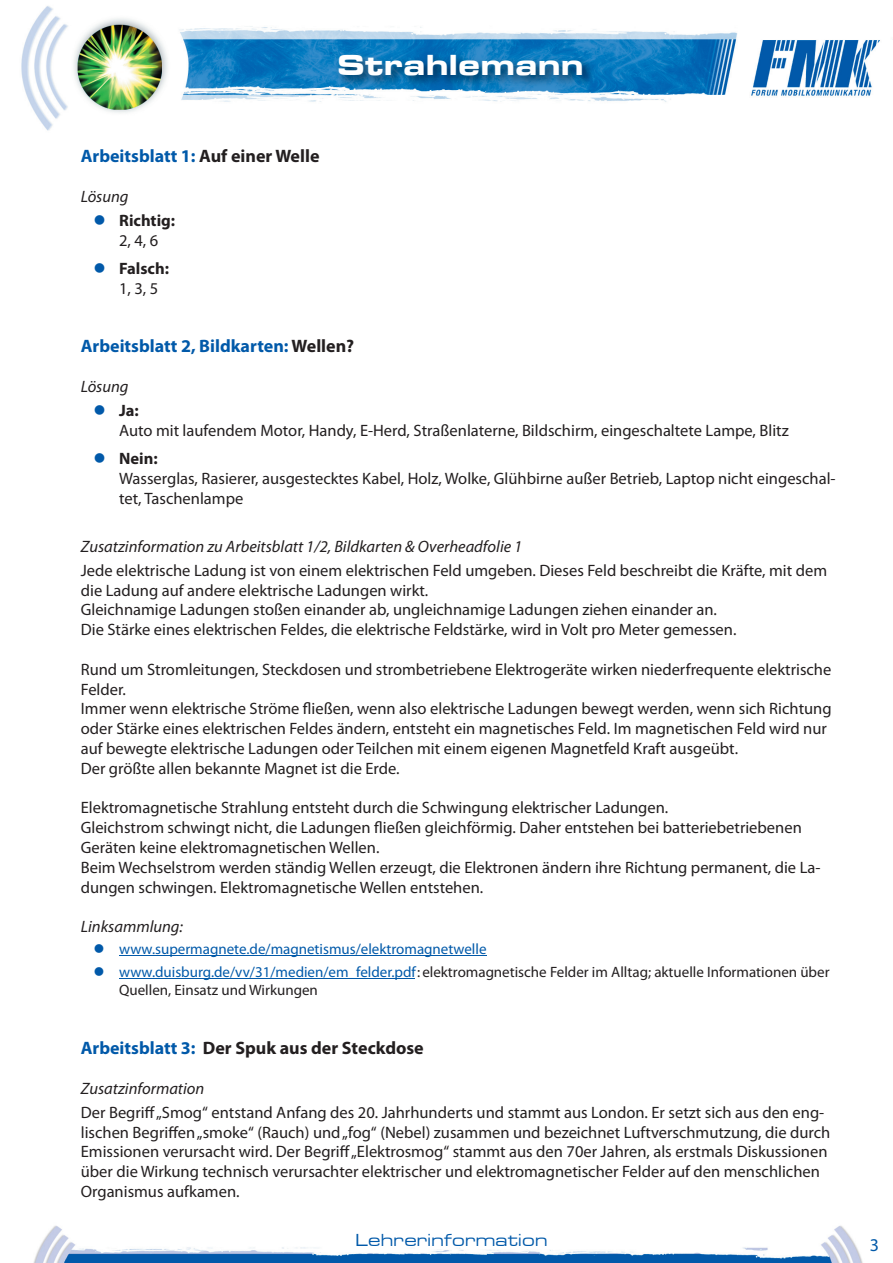
<style>
.page{position:relative;width:893px;height:1263px;background:#fff}
.page>*{position:absolute;margin:0;border:0;box-sizing:border-box;transform-origin:0 0}
.t1{font:30px "Microgramma D Bold Exte";letter-spacing:.05em;color:#fff}
.t2{font:700 18px "Myriad Pro";color:#0159a9}
.t3{font:700 18px "Myriad Pro";color:#231f20}
.t4{font:18px "Microgramma D Medi Exte";letter-spacing:.05em;color:#0159a9}
.t5{font:18px "Myriad Pro";color:#0159a9}
.t6{font:16.5px/19.8px "Myriad Pro";color:#231f20}
.t7{font:italic 16.5px "Myriad Pro";color:#231f20}
.t8{font:700 16.5px "Myriad Pro";color:#231f20}
.t9{font:15px/22.2px "Myriad Pro";color:#0159a9}
.t10{font:15px "Myriad Pro";color:#231f20}
.s1{color:#231f20}
.s2{color:#0159a9}
</style>
<div class="page">
<img style="left:33px;top:1225px;width:830px;height:38px">
<img style="left:21px;top:6px;width:859px;height:125px">
<img style="left:333px;top:50px;width:263px;height:39px">
<hr style="left:119px;top:956px;width:367px;height:1px;background:#0159a9">
<hr style="left:119px;top:978px;width:296px;height:1px;background:#0159a9">
<h1 class="t1" style="left:338px;top:48px;width:246px">Strahlemann</h1>
<p class="t2" style="left:81px;top:149px;width:240px">Arbeitsblatt 1: <span class="s1">Auf einer Welle</span></p>
<p class="t7" style="left:81px;top:190px;width:49px">Lösung</p>
<p class="t8" style="left:119px;top:214px;width:58px">Richtig:</p>
<p class="t6" style="left:119px;top:232px;width:41px">2, 4, 6</p>
<p class="t8" style="left:119px;top:262px;width:51px">Falsch:</p>
<p class="t6" style="left:119px;top:280px;width:41px">1, 3, 5</p>
<p class="t2" style="left:81px;top:339px;width:275px">Arbeitsblatt 2, Bildkarten: <span class="s1">Wellen?</span></p>
<p class="t7" style="left:81px;top:380px;width:49px">Lösung</p>
<p class="t8" style="left:119px;top:404px;width:21px">Ja:</p>
<p class="t6" style="left:119px;top:422px;width:671px">Auto mit laufendem Motor, Handy, E-Herd, Straßenlaterne, Bildschirm, eingeschaltete Lampe, Blitz</p>
<p class="t8" style="left:119px;top:452px;width:40px">Nein:</p>
<p class="t6" style="left:119px;top:470px;width:718px">Wasserglas, Rasierer, ausgestecktes Kabel, Holz, Wolke, Glühbirne außer Betrieb, Laptop nicht eingeschal&shy;tet, Taschenlampe</p>
<p class="t7" style="left:81px;top:540px;width:443px">Zusatzinformation zu Arbeitsblatt 1/2, Bildkarten &amp; Overheadfolie 1</p>
<p class="t6" style="left:81px;top:562px;width:747px">Jede elektrische Ladung ist von einem elektrischen Feld umgeben. Dieses Feld beschreibt die Kräfte, mit dem die Ladung auf andere elektrische Ladungen wirkt.<br>Gleichnamige Ladungen stoßen einander ab, ungleichnamige Ladungen ziehen einander an.<br>Die Stärke eines elektrischen Feldes, die elektrische Feldstärke, wird in Volt pro Meter gemessen.</p>
<p class="t6" style="left:81px;top:661px;width:752px">Rund um Stromleitungen, Steckdosen und strombetriebene Elektrogeräte wirken niederfrequente elektrische Felder.<br>Immer wenn elektrische Ströme fließen, wenn also elektrische Ladungen bewegt werden, wenn sich Richtung oder Stärke eines elektrischen Feldes ändern, entsteht ein magnetisches Feld. Im magnetischen Feld wird nur auf bewegte elektrische Ladungen oder Teilchen mit einem eigenen Magnetfeld Kraft ausgeübt.<br>Der größte allen bekannte Magnet ist die Erde.</p>
<p class="t6" style="left:81px;top:799px;width:741px">Elektromagnetische Strahlung entsteht durch die Schwingung elektrischer Ladungen.<br>Gleichstrom schwingt nicht, die Ladungen fließen gleichförmig. Daher entstehen bei batteriebetriebenen Geräten keine elektromagnetischen Wellen.<br>Beim Wechselstrom werden ständig Wellen erzeugt, die Elektronen ändern ihre Richtung permanent, die La&shy;dungen schwingen. Elektromagnetische Wellen entstehen.</p>
<p class="t7" style="left:81px;top:920px;width:104px">Linksammlung:</p>
<p class="t9" style="left:119px;top:940px;width:712px">www.supermagnete.de/magnetismus/elektromagnetwelle<br>www.duisburg.de/vv/31/medien/em_felder.pdf <span class="s1">: elektromagnetische Felder im Alltag; aktuelle Informationen über</span></p>
<p class="t10" style="left:119px;top:984px;width:200px">Quellen, Einsatz und Wirkungen</p>
<p class="t3" style="left:81px;top:1041px;width:344px"><span class="s2">Arbeitsblatt 3:</span> Der Spuk aus der Steckdose</p>
<p class="t7" style="left:81px;top:1082px;width:125px">Zusatzinformation</p>
<p class="t6" style="left:81px;top:1104px;width:751px">Der Begriff „Smog“ entstand Anfang des 20. Jahrhunderts und stammt aus London. Er setzt sich aus den eng&shy;lischen Begriffen „smoke“ (Rauch) und „fog“ (Nebel) zusammen und bezeichnet Luftverschmutzung, die durch Emissionen verursacht wird. Der Begriff „Elektrosmog“ stammt aus den 70er Jahren, als erstmals Diskussionen über die Wirkung technisch verursachter elektrischer und elektromagnetischer Felder auf den menschlichen Organismus aufkamen.</p>
<p class="t4" style="left:355px;top:1230px;width:193px">Lehrerinformation</p>
<p class="t5" style="left:869px;top:1238px;width:11px">3</p>
</div>
